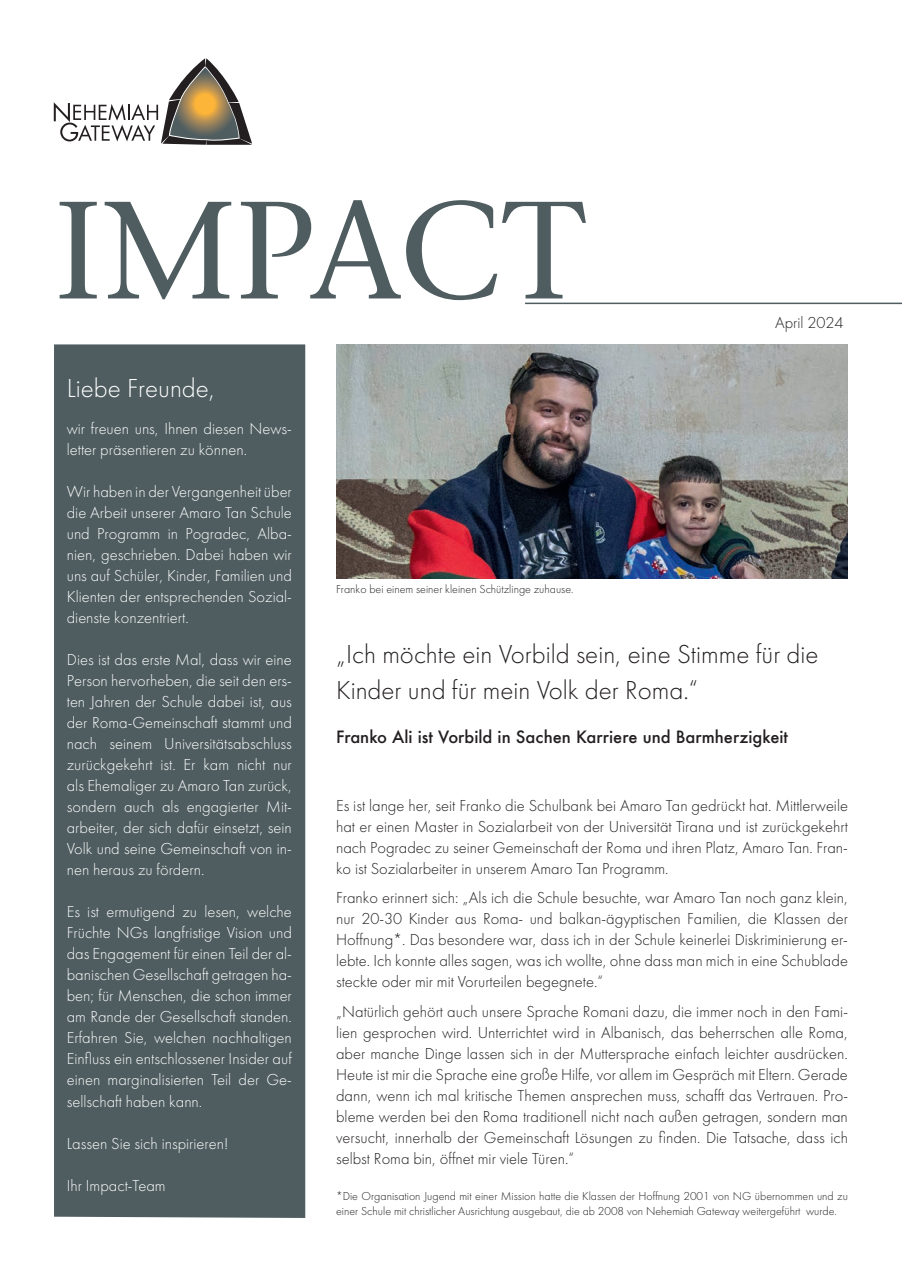
<style>
.page{position:relative;width:902px;height:1272px;background:#fff}
.page>*{position:absolute;margin:0;border:0;box-sizing:border-box;transform-origin:0 0}
.t1{font:500 138px "Stone Ser ITC Std";color:#4f5d60}
.t2{font:300 27px/36px "Futura";color:#231f20}
.t3{font:300 27px "Futura";color:#fff}
.t4{font:300 16.5px/21px "Futura";color:#231f20;text-align:justify}
.t5{font:300 16.5px/21px "Futura";color:#fff;text-align:justify}
.t6{font:500 16.5px "Futura";color:#231f20}
.t7{font:300 12px/15px "Futura";color:#231f20}
</style>
<div class="page">
<img style="left:336px;top:344px;width:511px;height:234px">
<div style="left:54px;top:344px;width:251px;height:873px;background:#4f5d60"></div>
<svg style="left:54px;top:58px;width:198px;height:87px"></svg>
<hr style="left:525px;top:302px;width:376px;height:2px;background:#4f5d60">
<h1 class="t1" style="left:54px;top:166px;width:533px">IMPACT</h1>
<p class="t4" style="left:775px;top:312px;width:70px">April 2024</p>
<h2 class="t3" style="left:67px;top:372px;width:150px">Liebe Freunde,</h2>
<p class="t5" style="left:67px;top:418px;width:226px">wir freuen uns, Ihnen diesen News&shy;letter präsentieren zu können.</p>
<p class="t5" style="left:67px;top:481px;width:227px">Wir haben in der Vergangenheit über die Arbeit unserer Amaro Tan Schule und Programm in Pogradec, Alba&shy;nien, geschrieben. Dabei haben wir uns auf Schüler, Kinder, Familien und Klienten der entsprechenden Sozial&shy;dienste konzentriert.</p>
<p class="t5" style="left:67px;top:649px;width:227px">Dies ist das erste Mal, dass wir eine Person hervorheben, die seit den ers&shy;ten Jahren der Schule dabei ist, aus der Roma-Gemeinschaft stammt und nach seinem Universitätsabschluss zurückgekehrt ist. Er kam nicht nur als Ehemaliger zu Amaro Tan zurück, sondern auch als engagierter Mit&shy;arbeiter, der sich dafür einsetzt, sein Volk und seine Gemeinschaft von in&shy;nen heraus zu fördern.</p>
<p class="t5" style="left:67px;top:901px;width:227px">Es ist ermutigend zu lesen, welche Früchte NGs langfristige Vision und das Engagement für einen Teil der al&shy;banischen Gesellschaft getragen ha&shy;ben; für Menschen, die schon immer am Rande der Gesellschaft standen.<br>Erfahren Sie, welchen nachhaltigen Einfluss ein entschlossener Insider auf einen marginalisierten Teil der Ge&shy;sellschaft haben kann.</p>
<p class="t5" style="left:67px;top:1132px;width:163px">Lassen Sie sich inspirieren!</p>
<p class="t5" style="left:67px;top:1174px;width:100px">Ihr Impact-Team</p>
<p class="t7" style="left:336px;top:581px;width:239px">Franko bei einem seiner kleinen Schützlinge zuhause.</p>
<h2 class="t2" style="left:336px;top:636px;width:484px">„Ich möchte ein Vorbild sein, eine Stimme für die<br>Kinder und für mein Volk der Roma.“</h2>
<p class="t6" style="left:336px;top:725px;width:453px">Franko Ali ist Vorbild in Sachen Karriere und Barmherzigkeit</p>
<p class="t4" style="left:336px;top:794px;width:513px">Es ist lange her, seit Franko die Schulbank bei Amaro Tan gedrückt hat. Mittlerweile hat er einen Master in Sozialarbeit von der Universität Tirana und ist zurückgekehrt nach Pogradec zu seiner Gemeinschaft der Roma und ihren Platz, Amaro Tan. Fran&shy;ko ist Sozialarbeiter in unserem Amaro Tan Programm.</p>
<p class="t4" style="left:336px;top:887px;width:513px">Franko erinnert sich: „Als ich die Schule besuchte, war Amaro Tan noch ganz klein, nur 20-30 Kinder aus Roma- und balkan-ägyptischen Familien, die Klassen der Hoffnung*. Das besondere war, dass ich in der Schule keinerlei Diskriminierung er&shy;lebte. Ich konnte alles sagen, was ich wollte, ohne dass man mich in eine Schublade steckte oder mir mit Vorurteilen begegnete.“</p>
<p class="t4" style="left:336px;top:1001px;width:513px">„Natürlich gehört auch unsere Sprache Romani dazu, die immer noch in den Fami&shy;lien gesprochen wird. Unterrichtet wird in Albanisch, das beherrschen alle Roma, aber manche Dinge lassen sich in der Muttersprache einfach leichter ausdrücken.<br>Heute ist mir die Sprache eine große Hilfe, vor allem im Gespräch mit Eltern. Gerade dann, wenn ich mal kritische Themen ansprechen muss, schafft das Vertrauen. Pro&shy;bleme werden bei den Roma traditionell nicht nach außen getragen, sondern man versucht, innerhalb der Gemeinschaft Lösungen zu finden. Die Tatsache, dass ich selbst Roma bin, öffnet mir viele Türen.“</p>
<p class="t7" style="left:336px;top:1188px;width:513px">*Die Organisation Jugend mit einer Mission hatte die Klassen der Hoffnung 2001 von NG übernommen und zu einer Schule mit christlicher Ausrichtung ausgebaut, die ab 2008 von Nehemiah Gateway weitergeführt wurde.</p>
</div>
